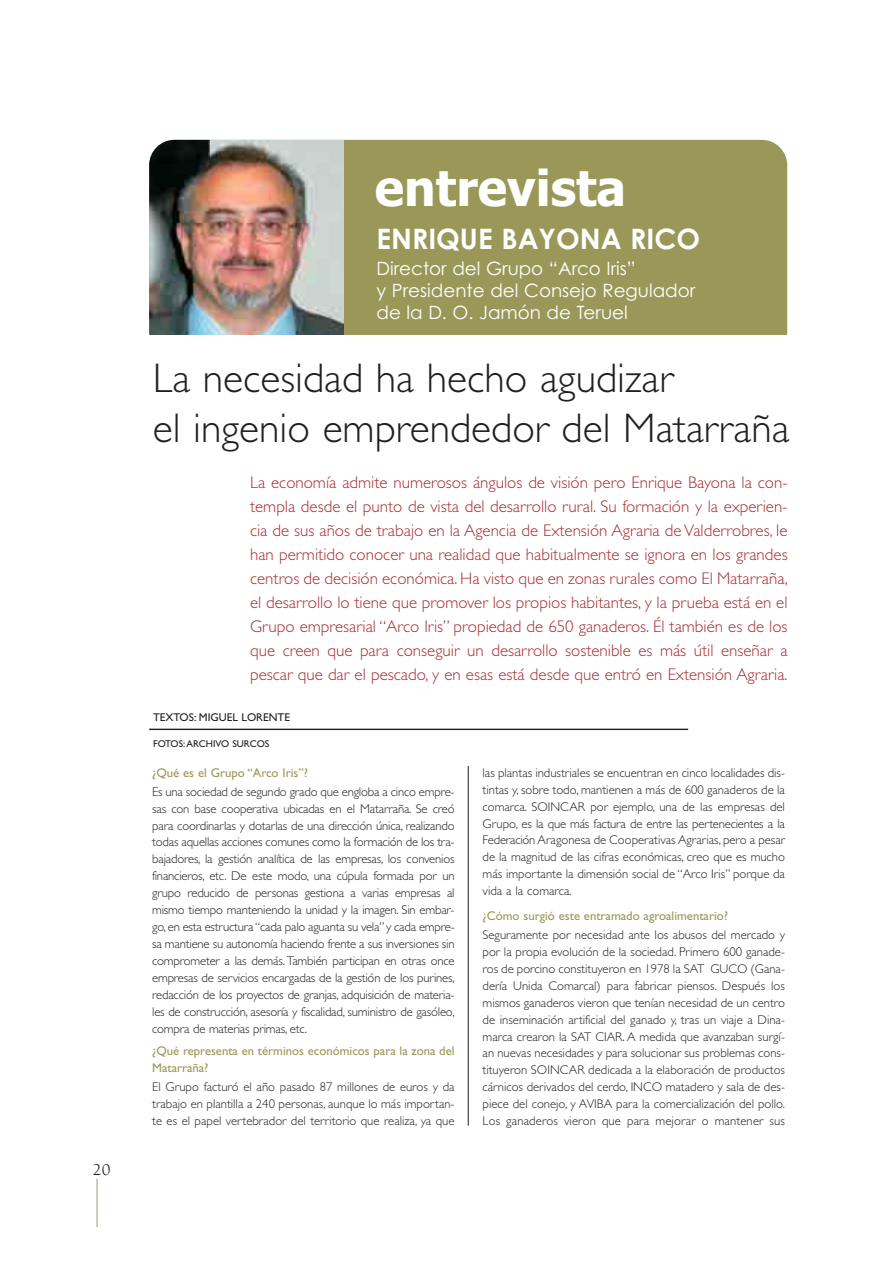
<style>
.page{position:relative;width:893px;height:1263px;background:#fff}
.page>*{position:absolute;margin:0;border:0;box-sizing:border-box;transform-origin:0 0}
.t1{font:700 49.35px "Tahoma";color:#fff}
.t2{font:300 41.55px/49.9px "Gill Sans";color:#231f1f}
.t3{font:700 28.2px "Century Gothic";color:#fff}
.t4{font:18.3px/22px "Century Gothic";color:#fff}
.t5{font:300 16.95px/24px "Gill Sans";color:#a72c31;text-align:justify}
.t6{font:16.95px "Berkeley";color:#231f1f}
.t7{font:300 12.75px/17px "Gill Sans";color:#231f1f;text-align:justify}
.t8{font:12.75px/17px "Gill Sans";color:#9a9859}
.t9{font:11.25px "Gill Sans";color:#231f1f}
.t10{font:9.9px "Gill Sans";color:#231f1f}
</style>
<div class="page">
<hr style="left:96px;top:1179px;width:2px;height:47px;background:#bdb49e">
<div style="left:149px;top:140px;width:638px;height:217px;background:#9a9859;border-radius:25px"></div>
<img style="left:149px;top:140px;width:194px;height:196px">
<div style="left:149px;top:336px;width:640px;height:93px;background:#fff"></div>
<hr style="left:468px;top:766px;width:1px;height:360px;background:#231f1f">
<hr style="left:149px;top:729px;width:539px;height:1px;background:#231f1f">
<h3 class="t6" style="left:93px;top:1163px;width:19px">20</h3>
<h1 class="t1" style="left:375px;top:169px;width:253px">entrevista</h1>
<h3 class="t3" style="left:376px;top:228px;width:325px">ENRIQUE BAYONA RICO</h3>
<h3 class="t4" style="left:376px;top:259px;width:320px">Director del Grupo “Arco Iris”<br>y Presidente del Consejo Regulador de la D. O. Jamón de Teruel</h3>
<h2 class="t2" style="left:153px;top:357px;width:638px">La necesidad ha hecho agudizar<br>el ingenio emprendedor del Matarraña</h2>
<p class="t5" style="left:250px;top:472px;width:539px">La economía admite numerosos ángulos de visión pero Enrique Bayona la con&shy;templa desde el punto de vista del desarrollo rural. Su formación y la experien&shy;cia de sus años de trabajo en la Agencia de Extensión Agraria de Valderrobres, le han permitido conocer una realidad que habitualmente se ignora en los grandes centros de decisión económica. Ha visto que en zonas rurales como El Matarraña, el desarrollo lo tiene que promover los propios habitantes, y la prueba está en el Grupo empresarial “Arco Iris” propiedad de 650 ganaderos. Él también es de los que creen que para conseguir un desarrollo sostenible es más útil enseñar a pescar que dar el pescado, y en esas está desde que entró en Extensión Agraria.</p>
<p class="t9" style="left:153px;top:713px;width:138px">TEXTOS: MIGUEL LORENTE</p>
<p class="t10" style="left:153px;top:740px;width:118px">FOTOS:ARCHIVO SURCOS</p>
<p class="t8" style="left:152px;top:765px;width:157px">¿Qué es el Grupo “Arco Iris”?</p>
<p class="t7" style="left:152px;top:784px;width:304px">Es una sociedad de segundo grado que engloba a cinco empre&shy;sas con base cooperativa ubicadas en el Matarraña. Se creó para coordinarlas y dotarlas de una dirección única, realizando todas aquellas acciones comunes como la formación de los tra&shy;bajadores, la gestión analítica de las empresas, los convenios financieros, etc. De este modo, una cúpula formada por un grupo reducido de personas gestiona a varias empresas al mismo tiempo manteniendo la unidad y la imagen. Sin embar&shy;go,en esta estructura “cada palo aguanta su vela”y cada empre&shy;sa mantiene su autonomía haciendo frente a sus inversiones sin comprometer a las demás. También participan en otras once empresas de servicios encargadas de la gestión de los purines, redacción de los proyectos de granjas, adquisición de materia&shy;les de construcción, asesoría y fiscalidad, suministro de gasóleo, compra de materias primas, etc.</p>
<p class="t8" style="left:152px;top:1044px;width:304px">¿Qué representa en términos económicos para la zona del<br>Matarraña?</p>
<p class="t7" style="left:152px;top:1080px;width:304px">El Grupo facturó el año pasado 87 millones de euros y da trabajo en plantilla a 240 personas, aunque lo más importan&shy;te es el papel vertebrador del territorio que realiza, ya que</p>
<p class="t7" style="left:482px;top:765px;width:304px">las plantas industriales se encuentran en cinco localidades dis&shy;tintas y, sobre todo, mantienen a más de 600 ganaderos de la comarca. SOINCAR por ejemplo, una de las empresas del Grupo, es la que más factura de entre las pertenecientes a la Federación Aragonesa de Cooperativas Agrarias, pero a pesar de la magnitud de las cifras económicas, creo que es mucho más importante la dimensión social de “Arco Iris” porque da vida a la comarca.</p>
<p class="t8" style="left:482px;top:909px;width:247px">¿Cómo surgió este entramado agroalimentario?</p>
<p class="t7" style="left:482px;top:928px;width:304px">Seguramente por necesidad ante los abusos del mercado y por la propia evolución de la sociedad. Primero 600 ganade&shy;ros de porcino constituyeron en 1978 la SAT GUCO (Gana&shy;dería Unida Comarcal) para fabricar piensos. Después los mismos ganaderos vieron que tenían necesidad de un centro de inseminación artificial del ganado y, tras un viaje a Dina&shy;marca crearon la SAT CIAR. A medida que avanzaban surgí&shy;an nuevas necesidades y para solucionar sus problemas cons&shy;tituyeron SOINCAR dedicada a la elaboración de productos cárnicos derivados del cerdo, INCO matadero y sala de des&shy;piece del conejo, y AVIBA para la comercialización del pollo.<br>Los ganaderos vieron que para mejorar o mantener sus</p>
</div>
